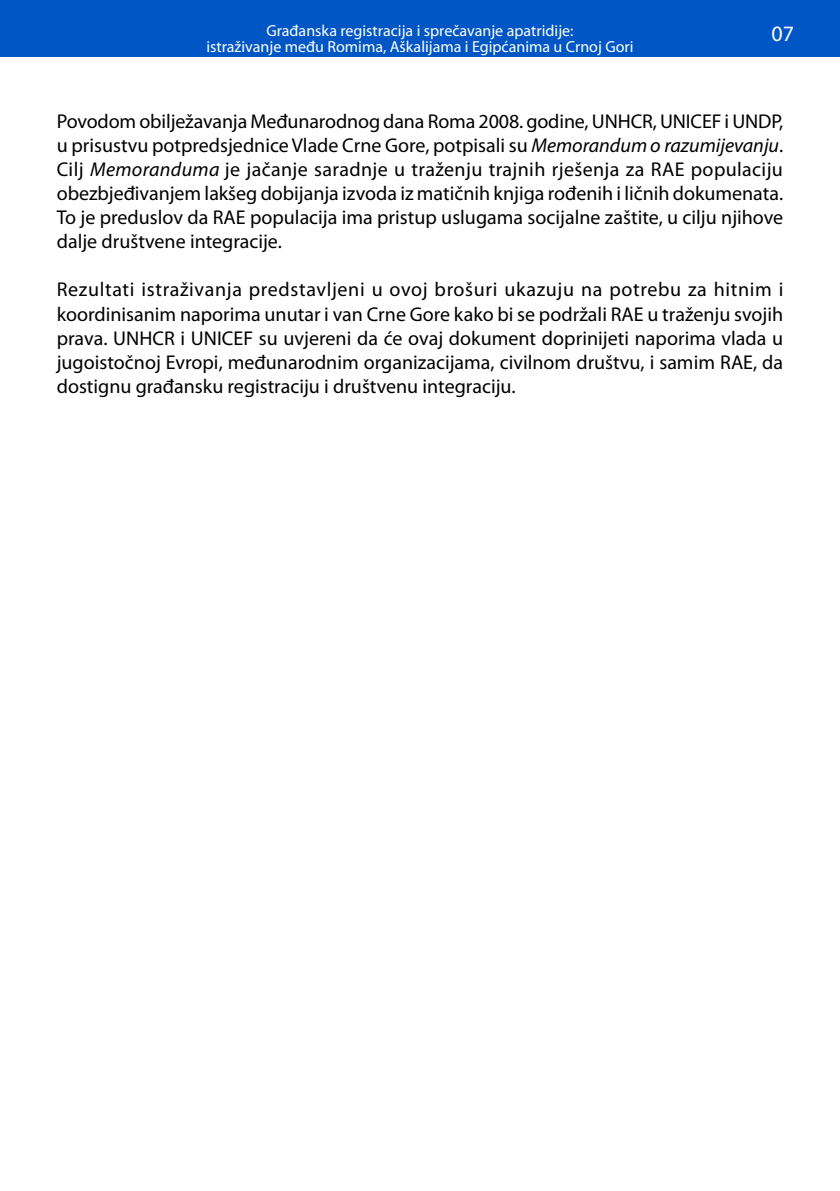
<style>
.page{position:relative;width:840px;height:1191px;background:#fff}
.page>*{position:absolute;margin:0;border:0;box-sizing:border-box;transform-origin:0 0}
.t1{font:22px "Myriad Pro";color:#fff}
.t2{font:20px/24px "Myriad Pro";color:#000;text-align:justify}
.t3{font:16px "Myriad Pro";color:#fff}
.s1{font-style:italic}
</style>
<div class="page">
<div style="left:0;top:0;width:839px;height:57px;background:#0056c4"></div>
<p class="t3" style="left:266px;top:21px;width:308px">Građanska registracija i sprečavanje apatridije:</p>
<p class="t1" style="left:771px;top:20px;width:24px">07</p>
<p class="t3" style="left:206px;top:37px;width:428px">istraživanje među Romima, Aškalijama i Egipćanima u Crnoj Gori</p>
<p class="t2" style="left:57px;top:109px;width:727px">Povodom obilježavanja Međunarodnog dana Roma 2008. godine, UNHCR, UNICEF i UNDP, u prisustvu potpredsjednice Vlade Crne Gore, potpisali su <span class="s1">Memorandum o razumijevanju</span>.<br>Cilj <span class="s1">Memoranduma</span> je jačanje saradnje u traženju trajnih rješenja za RAE populaciju obezbjeđivanjem lakšeg dobijanja izvoda iz matičnih knjiga rođenih i ličnih dokumenata.<br>To je preduslov da RAE populacija ima pristup uslugama socijalne zaštite, u cilju njihove dalje društvene integracije.</p>
<p class="t2" style="left:57px;top:277px;width:728px">Rezultati istraživanja predstavljeni u ovoj brošuri ukazuju na potrebu za hitnim i koordinisanim naporima unutar i van Crne Gore kako bi se podržali RAE u traženju svojih prava. UNHCR i UNICEF su uvjereni da će ovaj dokument doprinijeti naporima vlada u jugoistočnoj Evropi, međunarodnim organizacijama, civilnom društvu, i samim RAE, da dostignu građansku registraciju i društvenu integraciju.</p>
</div>
